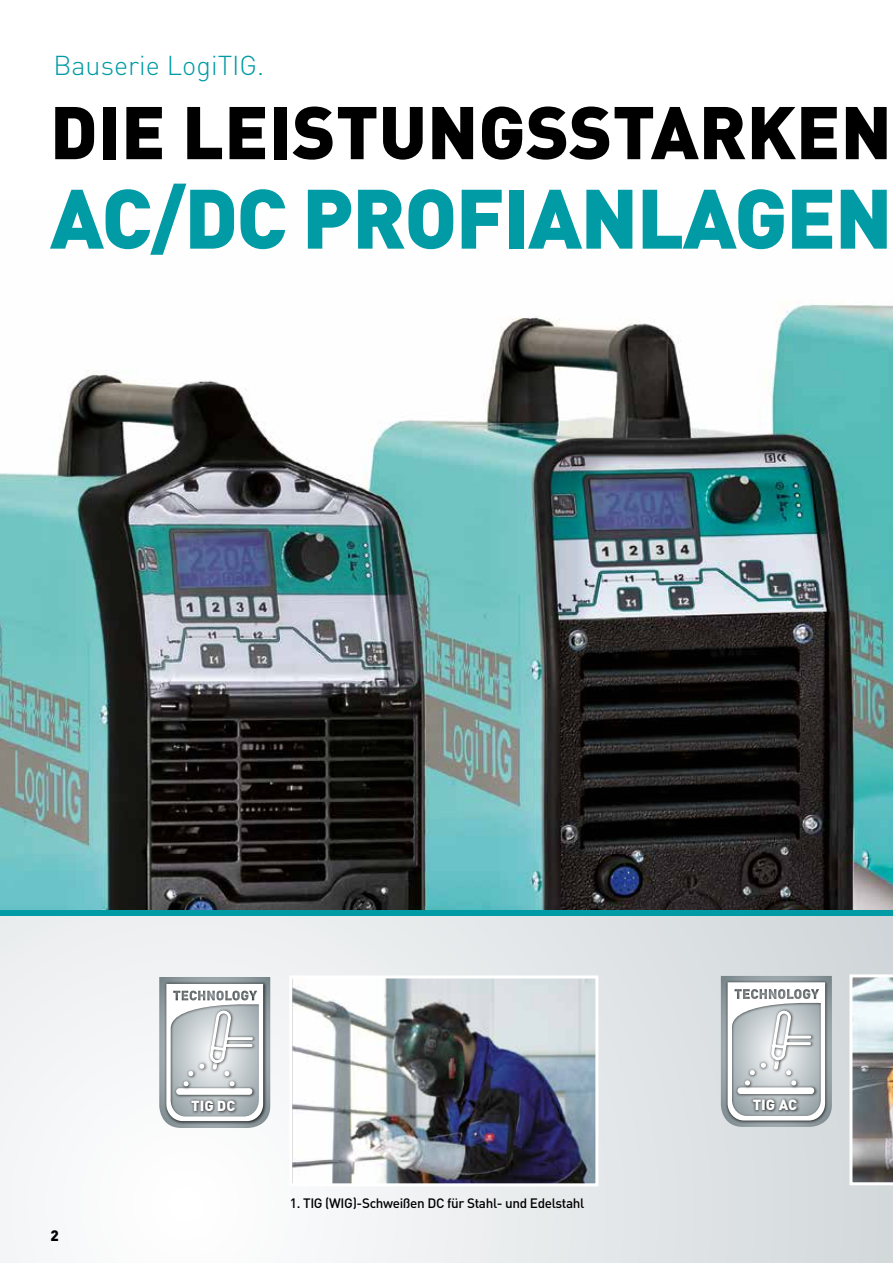
<style>
.page{position:relative;width:893px;height:1263px;background:#fff}
.page>*{position:absolute;margin:0;border:0;box-sizing:border-box;transform-origin:0 0}
.t1{font:900 82.8px "DIN Pro";letter-spacing:-.02em;color:#009ba4}
.t2{font:900 73.35px "DIN Pro";color:#000}
.t3{font:300 27px "DIN Pro";color:#009ba4}
.t4{font:900 15px "DIN";color:#000}
.t5{font:900 14.7px "DIN";color:#fff}
.t6{font:900 14.55px "DIN";color:#fff}
.t7{font:500 13.5px "DIN Pro";letter-spacing:-.025em;color:#000}
</style>
<div class="page">
<img style="left:0;top:302px;width:893px;height:608px">
<div style="left:0;top:913px;width:893px;height:350px;background:linear-gradient(to right,#fbfcfd,#d3dadc)"></div>
<div style="left:0;top:910px;width:893px;height:5px;background:#009ba4"></div>
<svg style="left:159px;top:977px;width:111px;height:151px"></svg>
<svg style="left:721px;top:976px;width:111px;height:151px"></svg>
<svg style="left:849px;top:974px;width:44px;height:211px;background:#a3a7a8"></svg>
<img style="left:293px;top:979px;width:301px;height:203px">
<div style="left:289px;top:975px;width:309px;height:211px;border:3px solid #fff"></div>
<h3 class="t3" style="left:53px;top:47px;width:212px">Bauserie LogiTIG.</h3>
<h2 class="t2" style="left:50px;top:83px;width:843px">DIE LEISTUNGSSTARKEN</h2>
<h1 class="t1" style="left:50px;top:162px;width:844px">AC/DC PROFIANLAGEN</h1>
<p class="t6" style="left:191px;top:1096px;width:46px">TIG DC</p>
<p class="t5" style="left:753px;top:1095px;width:46px">TIG AC</p>
<p class="t4" style="left:50px;top:1225px;width:10px">2</p>
<p class="t7" style="left:290px;top:1194px;width:296px">1. TIG (WIG)-Schweißen DC für Stahl- und Edelstahl</p>
</div>
